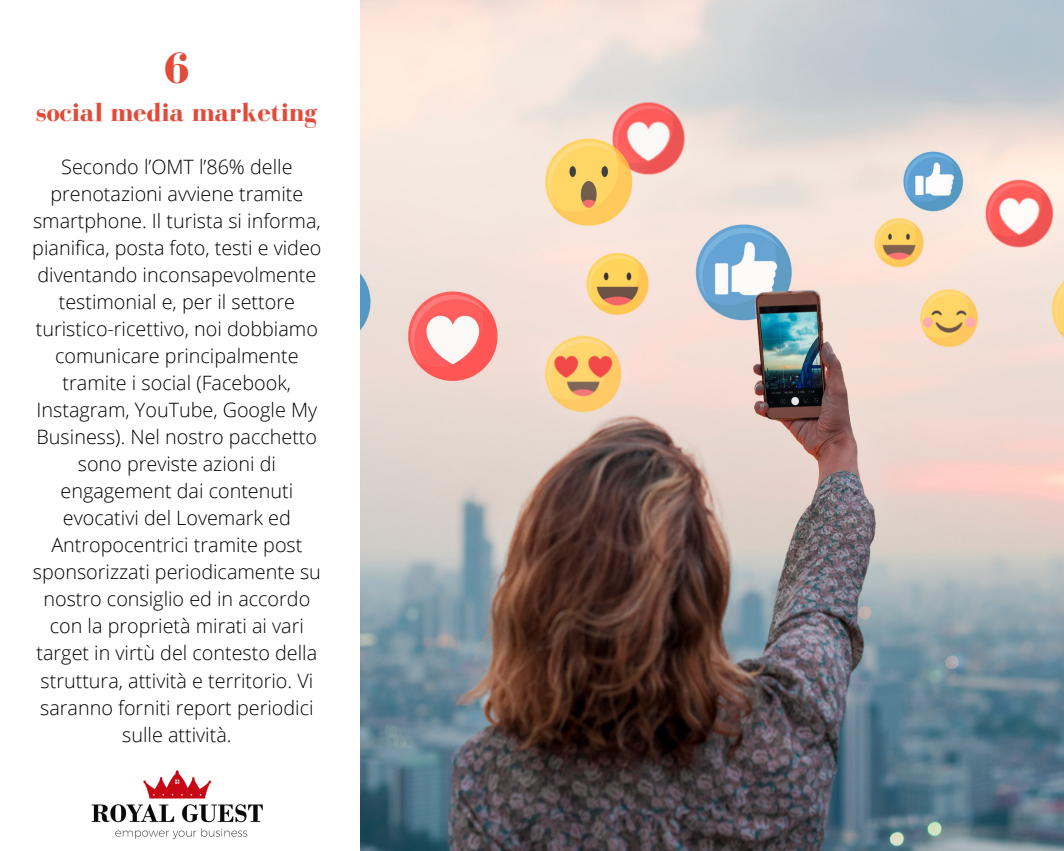
<style>
.page{position:relative;width:1064px;height:851px;background:#fff}
.page>*{position:absolute;margin:0;border:0;box-sizing:border-box;transform-origin:0 0}
.t1{font:700 45px "Bodoni FLF";color:#e24b39}
.t2{font:700 27px "Bodoni FLF";color:#e24b39}
.t3{font:300 19.8px/27px "Open Sans";color:#000;text-align:center}
</style>
<div class="page">
<img style="left:360px;top:0;width:703px;height:850px">
<img style="left:91px;top:770px;width:172px;height:70px">
<p class="t1" style="left:163px;top:44px;width:28px">6</p>
<p class="t2" style="left:36px;top:97px;width:282px">social media marketing</p>
<p class="t3" style="left:32px;top:153px;width:290px">Secondo l’OMT l’86% delle prenotazioni avviene tramite smartphone. Il turista si informa, pianifica, posta foto, testi e video diventando inconsapevolmente testimonial e, per il settore turistico-ricettivo, noi dobbiamo comunicare principalmente tramite i social (Facebook,<br>Instagram, YouTube, Google My<br>Business). Nel nostro pacchetto sono previste azioni di engagement dai contenuti evocativi del Lovemark ed<br>Antropocentrici tramite post sponsorizzati periodicamente su nostro consiglio ed in accordo con la proprietà mirati ai vari target in virtù del contesto della struttura, attività e territorio. Vi saranno forniti report periodici sulle attività.</p>
</div>
